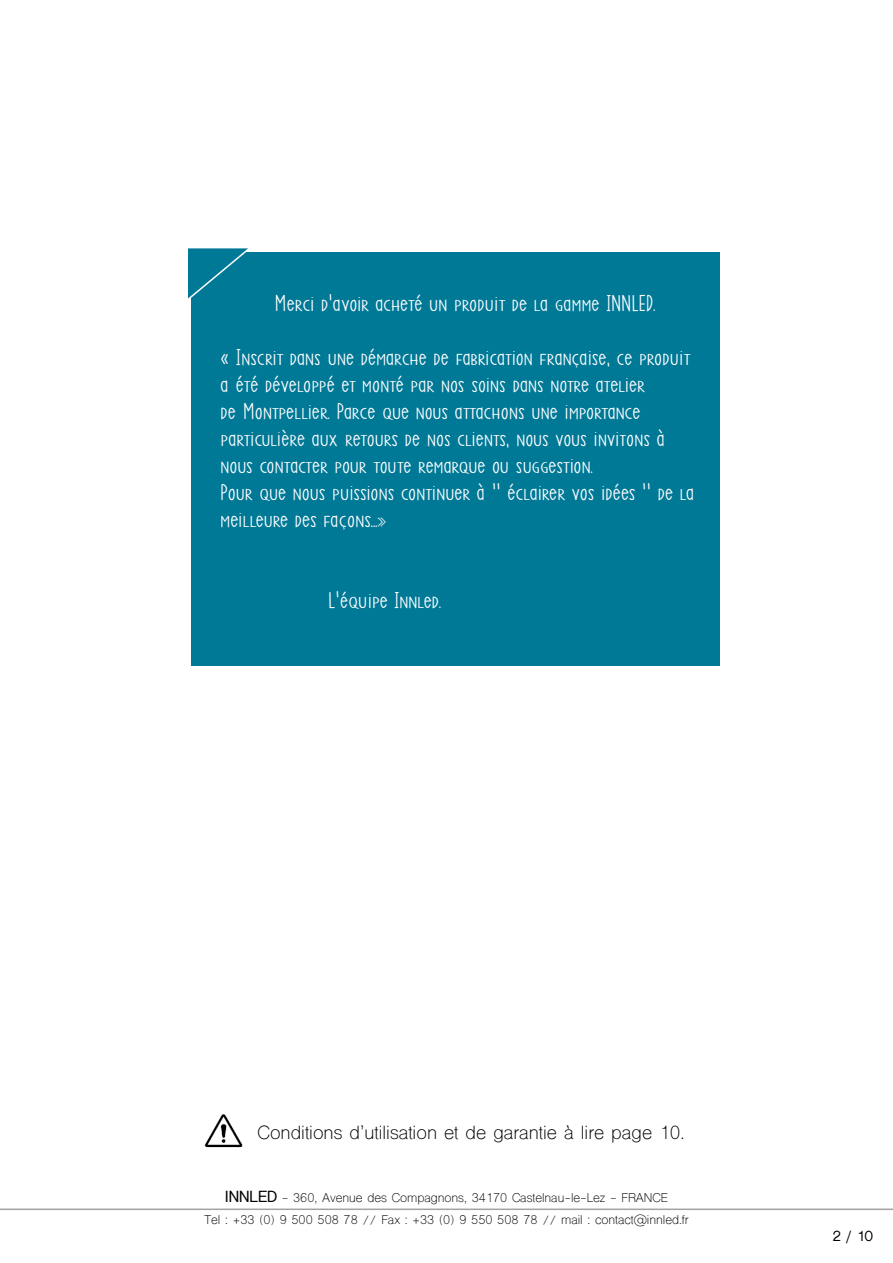
<style>
.page{position:relative;width:893px;height:1263px;background:#fff}
.page>*{position:absolute;margin:0;border:0;box-sizing:border-box;transform-origin:0 0}
.t1{font:22.5px/27px "SS Vanilla Gelato";color:#fff}
.t2{font:18px "Shree Dev 0714";color:#000}
.t3{font:700 13.5px "Shree Dev 0714";color:#000}
.t4{font:12px/22.5px "Shree Dev 0714";color:#000;text-align:center}
.s1{font-weight:700;font-size:15px}
</style>
<div class="page">
<img style="left:204px;top:1114px;width:39px;height:34px">
<div style="left:191px;top:252px;width:528px;height:414px;background:#007997"></div>
<svg style="left:188px;top:248px;width:60px;height:51px"></svg>
<hr style="left:0;top:1208px;width:893px;height:2px;background:#a4a2a2">
<p class="t1" style="left:275px;top:289px;width:382px">Merci d’avoir acheté un produit de la gamme INNLED.</p>
<p class="t1" style="left:221px;top:343px;width:475px">« Inscrit dans une démarche de fabrication française, ce produit a été développé et monté par nos soins dans notre atelier<br>de Montpellier. Parce que nous attachons une importance particulière aux retours de nos clients, nous vous invitons à nous contacter pour toute remarque ou suggestion.<br>Pour que nous puissions continuer à ’’ éclairer vos idées ’’ de la meilleure des façons...»</p>
<p class="t1" style="left:329px;top:586px;width:114px">L’équipe Innled.</p>
<p class="t2" style="left:258px;top:1121px;width:429px">Conditions d’utilisation et de garantie à lire page 10.</p>
<p class="t4" style="left:204px;top:1188px;width:486px"><span class="s1">INNLED</span> - 360, Avenue des Compagnons, 34170 Castelnau-le-Lez - FRANCE<br>Tel : +33 (0) 9 500 508 78 // Fax : +33 (0) 9 550 508 78 // mail : contact@innled.fr</p>
<p class="t3" style="left:833px;top:1228px;width:41px">2 / 10</p>
</div>
